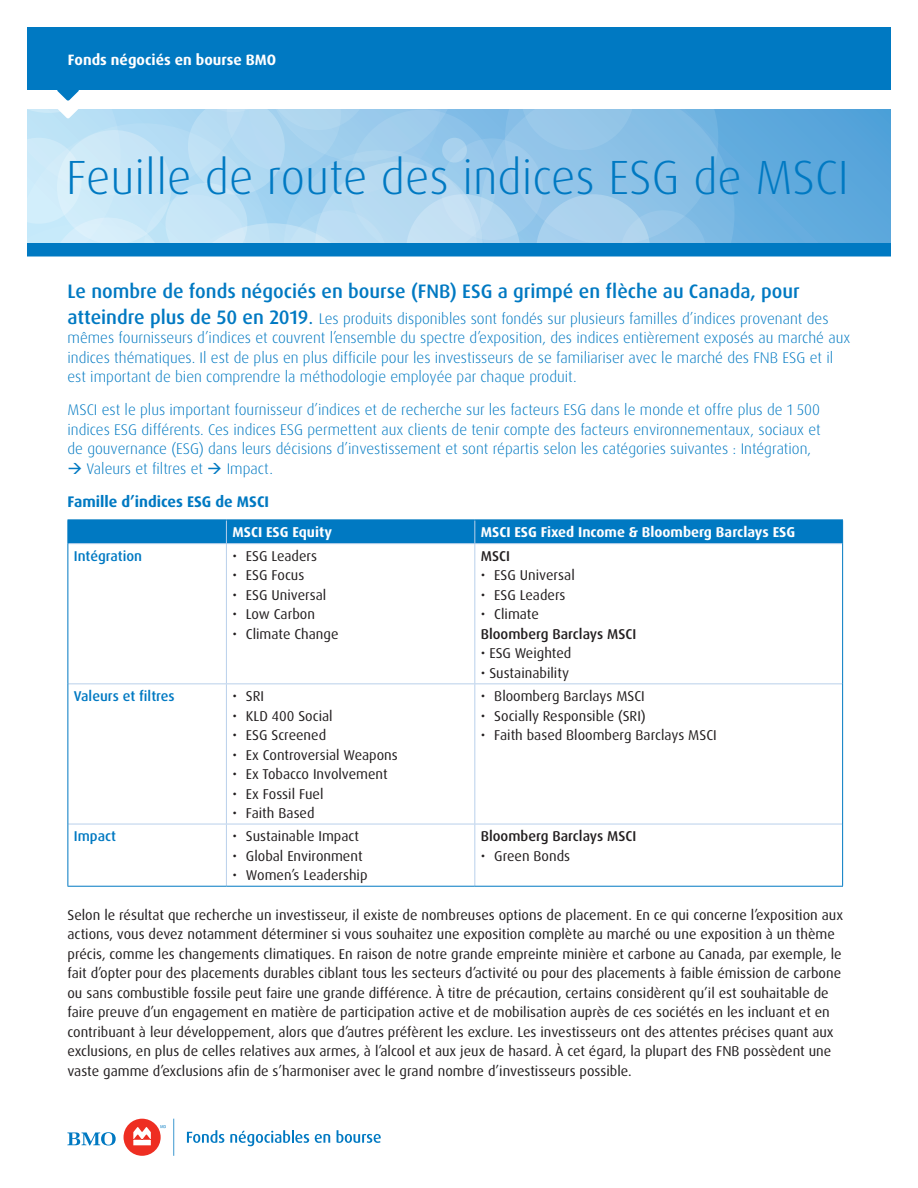
<style>
.page{position:relative;width:918px;height:1188px;background:#fff}
.page>*{position:absolute;margin:0;border:0;box-sizing:border-box;transform-origin:0 0}
.t1{font:300 48px "Dax Pro";color:#0079c2}
.Intro_Para_11_15_Lig{font:500 19.5px "Dax Pro";color:#0079c2}
.Intro_Para_11_15_Lig-2{font:300 15.3px/19.5px "Dax Pro";color:#0079c2}
.Body_Copy{font:700 15.3px "Dax Pro";color:#0079c2}
.t2{font:700 15px "Dax Pro";color:#fff}
.Body_Copy-2{font:14.25px/19.5px "Dax Pro";color:#231f20}
.t3{font:700 14.25px "Dax Pro";color:#fff}
.t4{font:500 14.25px "Dax Pro";color:#231f20}
.t5{font:500 14.25px "Dax Pro";color:#0079c2}
.s1{font-weight:500;font-size:19.5px}
.s2{font-weight:400;font-size:19.5px}
</style>
<div class="page">
<svg style="left:735px;top:109px;width:156px;height:134px"></svg>
<div style="left:27px;top:243px;width:864px;height:13px;background:#0079c2"></div>
<div style="left:27px;top:28px;width:863px;height:62px;background:#0079c2"></div>
<hr style="left:226px;top:544px;width:1px;height:139px;background:#b9d0eb">
<hr style="left:474px;top:544px;width:1px;height:139px;background:#b9d0eb">
<hr style="left:68px;top:683px;width:158px;height:1px;background:#b9d0eb">
<hr style="left:226px;top:683px;width:249px;height:1px;background:#b9d0eb">
<hr style="left:226px;top:684px;width:1px;height:140px;background:#b9d0eb">
<hr style="left:475px;top:683px;width:367px;height:1px;background:#b9d0eb">
<hr style="left:474px;top:684px;width:1px;height:140px;background:#b9d0eb">
<hr style="left:68px;top:824px;width:158px;height:1px;background:#b9d0eb">
<hr style="left:226px;top:824px;width:249px;height:1px;background:#b9d0eb">
<hr style="left:226px;top:824px;width:1px;height:62px;background:#b9d0eb">
<hr style="left:475px;top:824px;width:367px;height:1px;background:#b9d0eb">
<hr style="left:474px;top:824px;width:1px;height:62px;background:#b9d0eb">
<div style="left:68px;top:520px;width:775px;height:24px;background:#0079c2"></div>
<hr style="left:68px;top:544px;width:1px;height:140px;background:#0079c2">
<hr style="left:842px;top:544px;width:1px;height:140px;background:#0079c2">
<hr style="left:68px;top:684px;width:1px;height:140px;background:#0079c2">
<hr style="left:842px;top:684px;width:1px;height:140px;background:#0079c2">
<hr style="left:68px;top:824px;width:1px;height:62px;background:#0079c2">
<hr style="left:842px;top:824px;width:1px;height:62px;background:#0079c2">
<hr style="left:68px;top:886px;width:158px;height:1px;background:#0079c2">
<hr style="left:226px;top:886px;width:249px;height:1px;background:#0079c2">
<hr style="left:475px;top:886px;width:368px;height:1px;background:#0079c2">
<svg style="left:187px;top:1130px;width:37px;height:13px"></svg>
<svg style="left:230px;top:1130px;width:79px;height:16px"></svg>
<svg style="left:315px;top:1134px;width:15px;height:9px"></svg>
<svg style="left:337px;top:1130px;width:44px;height:13px"></svg>
<svg style="left:67px;top:1132px;width:49px;height:14px"></svg>
<div style="left:124px;top:1119px;width:37px;height:37px;background:#ee2e22;border-radius:50%"></div>
<svg style="left:133px;top:1127px;width:18px;height:18px"></svg>
<svg style="left:173px;top:1119px;width:1px;height:37px"></svg>
<svg style="left:161px;top:1125px;width:5px;height:3px"></svg>
<svg style="left:27px;top:90px;width:708px;height:153px"></svg>
<p class="t2" style="left:68px;top:50px;width:210px">Fonds négociés en bourse BMO</p>
<p class="t1" style="left:66px;top:146px;width:784px">Feuille de route des indices ESG de MSCI</p>
<p class="Intro_Para_11_15_Lig" style="left:68px;top:279px;width:734px">Le nombre de fonds négociés en bourse (FNB) ESG a grimpé en flèche au Canada, pour</p>
<p class="Intro_Para_11_15_Lig-2" style="left:68px;top:309px;width:784px"><span class="s1">atteindre plus de 50 en 2019</span><span class="s2">.</span> Les produits disponibles sont fondés sur plusieurs familles d’indices provenant des mêmes fournisseurs d’indices et couvrent l’ensemble du spectre d’exposition, des indices entièrement exposés au marché aux indices thématiques. Il est de plus en plus difficile pour les investisseurs de se familiariser avec le marché des FNB ESG et il est important de bien comprendre la méthodologie employée par chaque produit.</p>
<p class="Intro_Para_11_15_Lig-2" style="left:68px;top:400px;width:755px;text-align:justify">MSCI est le plus important fournisseur d’indices et de recherche sur les facteurs ESG dans le monde et offre plus de 1 500 indices ESG différents. Ces indices ESG permettent aux clients de tenir compte des facteurs environnementaux, sociaux et de gouvernance (ESG) dans leurs décisions d’investissement et sont répartis selon les catégories suivantes : Intégration,</p>
<p class="Intro_Para_11_15_Lig-2" style="left:68px;top:459px;width:207px">→ Valeurs et filtres et → Impact.</p>
<p class="Body_Copy" style="left:68px;top:492px;width:203px">Famille d’indices ESG de MSCI</p>
<p class="t3" style="left:232px;top:523px;width:101px">MSCI ESG Equity</p>
<p class="t3" style="left:481px;top:523px;width:316px">MSCI ESG Fixed Income &amp; Bloomberg Barclays ESG</p>
<p class="t5" style="left:74px;top:547px;width:70px">Intégration</p>
<p class="Body_Copy-2" style="left:232px;top:546px;width:86px">• ESG Leaders</p>
<p class="Body_Copy-2" style="left:232px;top:566px;width:73px">• ESG Focus</p>
<p class="Body_Copy-2" style="left:232px;top:585px;width:96px">• ESG Universal</p>
<p class="Body_Copy-2" style="left:232px;top:605px;width:84px">• Low Carbon</p>
<p class="Body_Copy-2" style="left:232px;top:624px;width:108px">• Climate Change</p>
<p class="t4" style="left:481px;top:547px;width:31px">MSCI</p>
<p class="Body_Copy-2" style="left:481px;top:566px;width:96px">• ESG Universal</p>
<p class="Body_Copy-2" style="left:481px;top:585px;width:86px">• ESG Leaders</p>
<p class="Body_Copy-2" style="left:481px;top:605px;width:60px">• Climate</p>
<p class="t4" style="left:481px;top:625px;width:157px">Bloomberg Barclays MSCI</p>
<p class="Body_Copy-2" style="left:481px;top:644px;width:92px">• ESG Weighted</p>
<p class="Body_Copy-2" style="left:481px;top:663px;width:90px">• Sustainability</p>
<p class="t5" style="left:74px;top:687px;width:102px">Valeurs et filtres</p>
<p class="Body_Copy-2" style="left:232px;top:686px;width:33px">• SRI</p>
<p class="Body_Copy-2" style="left:232px;top:706px;width:102px">• KLD 400 Social</p>
<p class="Body_Copy-2" style="left:232px;top:725px;width:95px">• ESG Screened</p>
<p class="Body_Copy-2" style="left:232px;top:745px;width:167px">• Ex Controversial Weapons</p>
<p class="Body_Copy-2" style="left:232px;top:764px;width:157px">• Ex Tobacco Involvement</p>
<p class="Body_Copy-2" style="left:232px;top:784px;width:93px">• Ex Fossil Fuel</p>
<p class="Body_Copy-2" style="left:232px;top:803px;width:84px">• Faith Based</p>
<p class="t5" style="left:74px;top:827px;width:44px">Impact</p>
<p class="Body_Copy-2" style="left:232px;top:827px;width:128px">• Sustainable Impact</p>
<p class="Body_Copy-2" style="left:232px;top:846px;width:132px">• Global Environment</p>
<p class="Body_Copy-2" style="left:232px;top:866px;width:137px">• Women’s Leadership</p>
<p class="Body_Copy-2" style="left:481px;top:686px;width:165px">• Bloomberg Barclays MSCI</p>
<p class="Body_Copy-2" style="left:481px;top:706px;width:166px">• Socially Responsible (SRI)</p>
<p class="Body_Copy-2" style="left:481px;top:725px;width:237px">• Faith based Bloomberg Barclays MSCI</p>
<p class="t4" style="left:481px;top:827px;width:157px">Bloomberg Barclays MSCI</p>
<p class="Body_Copy-2" style="left:481px;top:846px;width:91px">• Green Bonds</p>
<p class="Body_Copy-2" style="left:68px;top:905px;width:777px">Selon le résultat que recherche un investisseur, il existe de nombreuses options de placement. En ce qui concerne l’exposition aux actions, vous devez notamment déterminer si vous souhaitez une exposition complète au marché ou une exposition à un thème précis, comme les changements climatiques. En raison de notre grande empreinte minière et carbone au Canada, par exemple, le fait d’opter pour des placements durables ciblant tous les secteurs d’activité ou pour des placements à faible émission de carbone ou sans combustible fossile peut faire une grande différence. À titre de précaution, certains considèrent qu’il est souhaitable de faire preuve d’un engagement en matière de participation active et de mobilisation auprès de ces sociétés en les incluant et en contribuant à leur développement, alors que d’autres préfèrent les exclure. Les investisseurs ont des attentes précises quant aux exclusions, en plus de celles relatives aux armes, à l’alcool et aux jeux de hasard. À cet égard, la plupart des FNB possèdent une vaste gamme d’exclusions afin de s’harmoniser avec le grand nombre d’investisseurs possible.</p>
</div>
